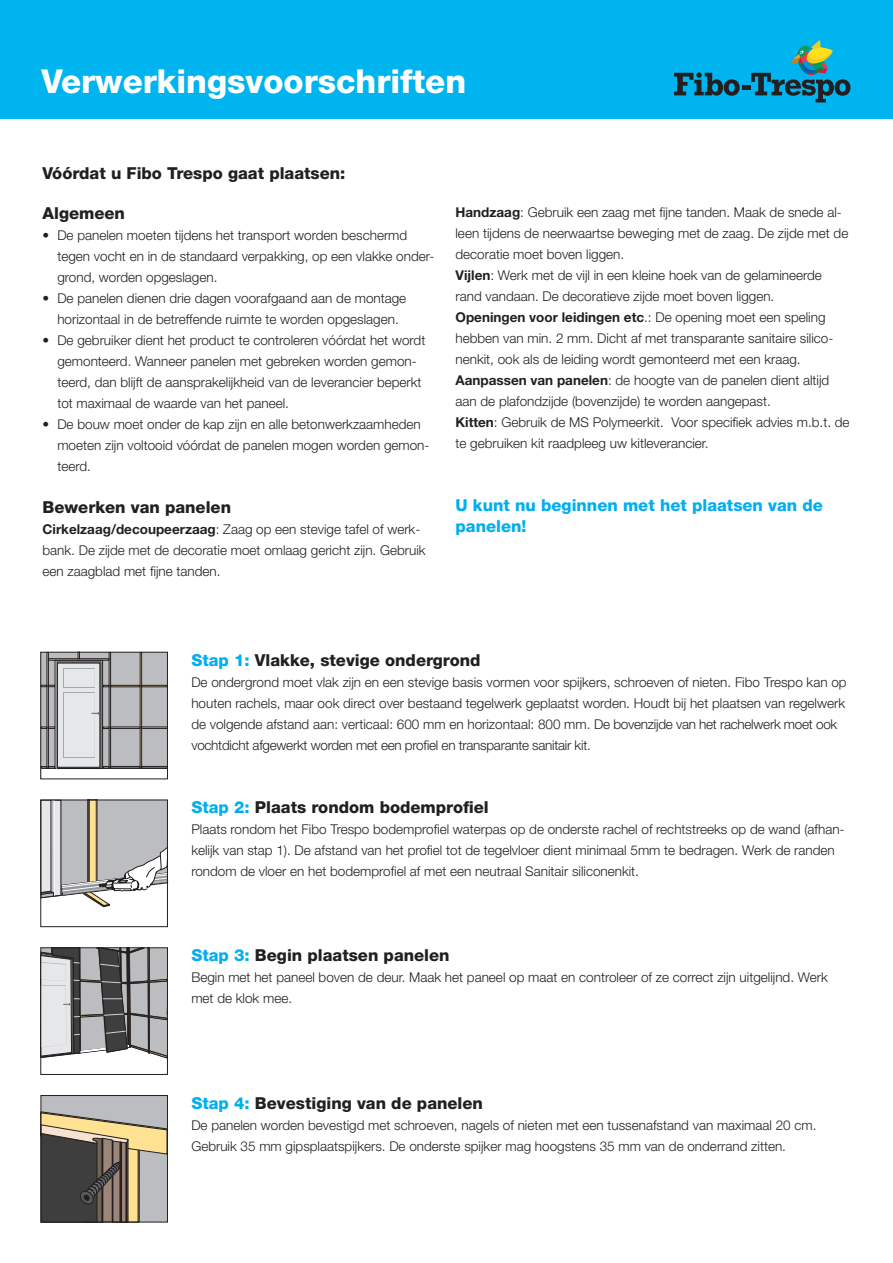
<style>
.page{position:relative;width:893px;height:1263px;background:#fff}
.page>*{position:absolute;margin:0;border:0;box-sizing:border-box;transform-origin:0 0}
.t1{font:800 33px "Helvetica Neue LT Std";color:#fff}
.t2{font:800 16.5px "Helvetica Neue LT Std";color:#231f20}
.t3{font:800 16.5px/21px "Helvetica Neue LT Std";color:#00aeef}
.t4{font:300 13.5px/21px "Helvetica Neue LT Std";color:#231f20}
.s1{font-weight:700}
.s2{color:#00aeef}
</style>
<div class="page">
<svg style="left:42px;top:654px;width:124px;height:115px;background:#b3b3b3"></svg>
<div style="left:40px;top:652px;width:128px;height:127px;border:1px solid #231f20"></div>
<svg style="left:42px;top:802px;width:124px;height:106px"></svg>
<div style="left:40px;top:800px;width:128px;height:127px;border:1px solid #231f20"></div>
<svg style="left:42px;top:949px;width:124px;height:110px;background:#9b9b9d"></svg>
<div style="left:40px;top:947px;width:128px;height:128px;border:1px solid #231f20"></div>
<div style="left:41px;top:1095px;width:126px;height:127px;background:#bcbdc0"></div>
<svg style="left:40px;top:1111px;width:128px;height:112px"></svg>
<div style="left:0;top:0;width:893px;height:119px;background:#00b4ef"></div>
<svg style="left:674px;top:72px;width:66px;height:24px"></svg>
<div style="left:742px;top:85px;width:9px;height:5px;background:#231f20"></div>
<svg style="left:751px;top:40px;width:99px;height:62px"></svg>
<p class="t1" style="left:41px;top:62px;width:426px">Verwerkingsvoorschriften</p>
<p class="t2" style="left:43px;top:163px;width:304px">Vóórdat u Fibo Trespo gaat plaatsen:</p>
<p class="t2" style="left:43px;top:203px;width:84px">Algemeen</p>
<p class="t4" style="left:57px;top:224px;width:378px;text-indent:-15px">• De panelen moeten tijdens het transport worden beschermd tegen vocht en in de standaard verpakking, op een vlakke onder&shy;grond, worden opgeslagen.</p>
<p class="t4" style="left:43px;top:287px;width:365px;text-align:center">• De panelen dienen drie dagen voorafgaand aan de montage horizontaal in de betreffende ruimte te worden opgeslagen.</p>
<p class="t4" style="left:57px;top:329px;width:369px;text-indent:-15px">• De gebruiker dient het product te controleren vóórdat het wordt gemonteerd. Wanneer panelen met gebreken worden gemon&shy;teerd, dan blijft de aansprakelijkheid van de leverancier beperkt tot maximaal de waarde van het paneel.</p>
<p class="t4" style="left:57px;top:413px;width:374px;text-indent:-15px">• De bouw moet onder de kap zijn en alle betonwerkzaamheden moeten zijn voltooid vóórdat de panelen mogen worden gemon&shy;teerd.</p>
<p class="t2" style="left:43px;top:497px;width:190px">Bewerken van panelen</p>
<p class="t4" style="left:43px;top:518px;width:385px"><span class="s1">Cirkelzaag/decoupeerzaag</span>: Zaag op een stevige tafel of werk&shy;bank. De zijde met de decoratie moet omlaag gericht zijn. Gebruik een zaagblad met fijne tanden.</p>
<p class="t4" style="left:455px;top:201px;width:394px"><span class="s1">Handzaag</span>: Gebruik een zaag met fijne tanden. Maak de snede al&shy;leen tijdens de neerwaartse beweging met de zaag. De zijde met de decoratie moet boven liggen.</p>
<p class="t4" style="left:455px;top:264px;width:368px"><span class="s1">Vijlen</span>: Werk met de vijl in een kleine hoek van de gelamineerde rand vandaan. De decoratieve zijde moet boven liggen.</p>
<p class="t4" style="left:455px;top:306px;width:379px"><span class="s1">Openingen voor leidingen etc</span>.: De opening moet een speling hebben van min. 2 mm. Dicht af met transparante sanitaire silico&shy;nenkit, ook als de leiding wordt gemonteerd met een kraag.</p>
<p class="t4" style="left:455px;top:369px;width:375px"><span class="s1">Aanpassen van panelen</span>: de hoogte van de panelen dient altijd aan de plafondzijde (bovenzijde) te worden aangepast.</p>
<p class="t4" style="left:455px;top:411px;width:396px"><span class="s1">Kitten</span>: Gebruik de MS Polymeerkit. Voor specifiek advies m.b.t. de te gebruiken kit raadpleeg uw kitleverancier.</p>
<p class="t3" style="left:455px;top:495px;width:369px">U kunt nu beginnen met het plaatsen van de panelen!</p>
<p class="t2" style="left:191px;top:650px;width:291px"><span class="s2">Stap 1:</span> Vlakke, stevige ondergrond</p>
<p class="t4" style="left:191px;top:671px;width:657px">De ondergrond moet vlak zijn en een stevige basis vormen voor spijkers, schroeven of nieten. Fibo Trespo kan op houten rachels, maar ook direct over bestaand tegelwerk geplaatst worden. Houdt bij het plaatsen van regelwerk de volgende afstand aan: verticaal: 600 mm en horizontaal: 800 mm. De bovenzijde van het rachelwerk moet ook vochtdicht afgewerkt worden met een profiel en transparante sanitair kit.</p>
<p class="t2" style="left:191px;top:798px;width:299px"><span class="s2">Stap 2:</span> Plaats rondom bodemprofiel</p>
<p class="t4" style="left:191px;top:819px;width:655px">Plaats rondom het Fibo Trespo bodemprofiel waterpas op de onderste rachel of rechtstreeks op de wand (afhan&shy;kelijk van stap 1). De afstand van het profiel tot de tegelvloer dient minimaal 5mm te bedragen. Werk de randen rondom de vloer en het bodemprofiel af met een neutraal Sanitair siliconenkit.</p>
<p class="t2" style="left:191px;top:945px;width:260px"><span class="s2">Stap 3:</span> Begin plaatsen panelen</p>
<p class="t4" style="left:191px;top:966px;width:638px">Begin met het paneel boven de deur. Maak het paneel op maat en controleer of ze correct zijn uitgelijnd. Werk met de klok mee.</p>
<p class="t2" style="left:191px;top:1093px;width:293px"><span class="s2">Stap 4:</span> Bevestiging van de panelen</p>
<p class="t4" style="left:191px;top:1114px;width:627px">De panelen worden bevestigd met schroeven, nagels of nieten met een tussenafstand van maximaal 20 cm.<br>Gebruik 35 mm gipsplaatspijkers. De onderste spijker mag hoogstens 35 mm van de onderrand zitten.</p>
</div>
